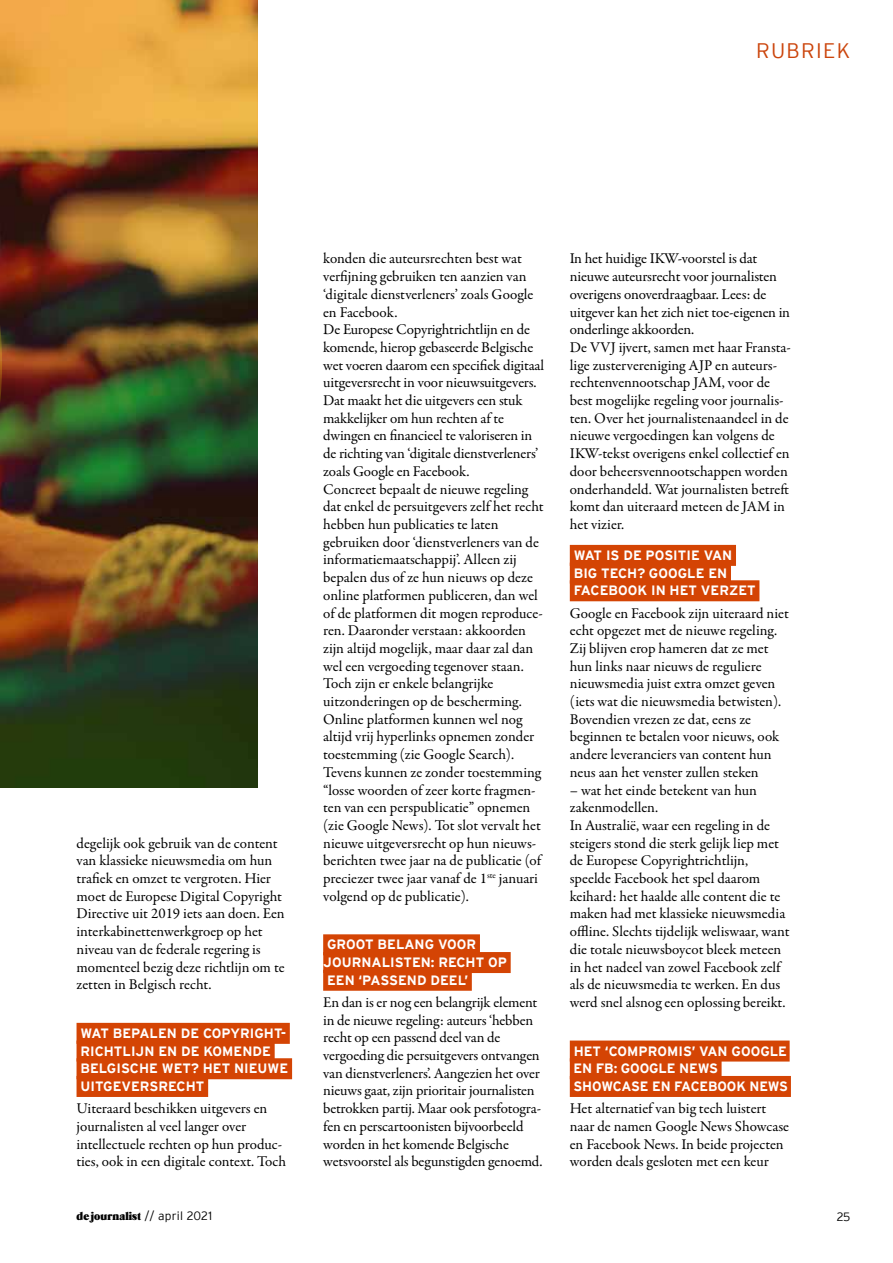
<style>
.page{position:relative;width:893px;height:1263px;background:#fff}
.page>*{position:absolute;margin:0;border:0;box-sizing:border-box;transform-origin:0 0}
.t1{font:300 21px "Interstate";letter-spacing:.065em;color:#cb440b}
.t2{font:15px/17.7px "Garamond Premr Pro";letter-spacing:-.005em;color:#000}
.t3{font:700 13.5px/17.7px "Interstate";letter-spacing:.005em;color:#fff}
.t4{font:12px "Caslon Black SH";letter-spacing:.01em;color:#000}
.t5{font:300 12px "Interstate";color:#000}
.s1{font-family:"Interstate";font-weight:300}
</style>
<div class="page">
<img style="left:0;top:0;width:257px;height:788px">
<svg style="left:0;top:41px;width:2px;height:647px"></svg>
<div style="left:77px;top:1023px;width:213px;height:21px;background:#d44404"></div>
<div style="left:77px;top:1040px;width:198px;height:21px;background:#d44404"></div>
<div style="left:77px;top:1058px;width:215px;height:21px;background:#d44404"></div>
<div style="left:77px;top:1076px;width:131px;height:21px;background:#d44404"></div>
<div style="left:323px;top:934px;width:157px;height:21px;background:#d44404"></div>
<div style="left:323px;top:952px;width:188px;height:21px;background:#d44404"></div>
<div style="left:323px;top:970px;width:149px;height:21px;background:#d44404"></div>
<div style="left:570px;top:545px;width:166px;height:21px;background:#d44404"></div>
<div style="left:570px;top:563px;width:161px;height:21px;background:#d44404"></div>
<div style="left:570px;top:580px;width:189px;height:21px;background:#d44404"></div>
<div style="left:570px;top:1040px;width:220px;height:21px;background:#d44404"></div>
<div style="left:570px;top:1058px;width:152px;height:21px;background:#d44404"></div>
<div style="left:570px;top:1076px;width:221px;height:21px;background:#d44404"></div>
<h1 class="t1" style="left:756px;top:39px;width:96px">RUBRIEK</h1>
<p class="t2" style="left:77px;top:834px;width:210px">degelijk ook gebruik van de content van klassieke nieuwsmedia om hun trafiek en omzet te vergroten. Hier moet de Europese Digital Copyright Directive uit 2019 iets aan doen. Een interkabinettenwerkgroep op het niveau van de federale regering is momenteel bezig deze richtlijn om te zetten in Belgisch recht.</p>
<p class="t3" style="left:80px;top:1024px;width:209px">WAT BEPALEN DE COPYRIGHT-<br>RICHTLIJN EN DE KOMENDE<br>BELGISCHE WET? HET NIEUWE<br>UITGEVERSRECHT</p>
<p class="t2" style="left:77px;top:1100px;width:211px">Uiteraard beschikken uitgevers en journalisten al veel langer over intellectuele rechten op hun produc&shy;ties, ook in een digitale context. Toch</p>
<p class="t2" style="left:323px;top:250px;width:222px">konden die auteursrechten best wat verfijning gebruiken ten aanzien van ‘digitale dienstverleners’ zoals Google en Facebook.<br>De Europese Copyrightrichtlijn en de komende, hierop gebaseerde Belgische wet voeren daarom een specifiek digitaal uitgeversrecht in voor nieuwsuitgevers.<br>Dat maakt het die uitgevers een stuk makkelijker om hun rechten af te dwingen en financieel te valoriseren in de richting van ‘digitale dienstverleners’ zoals Google en Facebook.<br>Concreet bepaalt de nieuwe regeling dat enkel de persuitgevers zelf het recht hebben hun publicaties te laten gebruiken door ‘dienstverleners van de informatiemaatschappij’. Alleen zij bepalen dus of ze hun nieuws op deze online platformen publiceren, dan wel of de platformen dit mogen reproduce&shy;ren. Daaronder verstaan: akkoorden zijn altijd mogelijk, maar daar zal dan wel een vergoeding tegenover staan.<br>Toch zijn er enkele belangrijke uitzonderingen op de bescherming.<br>Online platformen kunnen wel nog altijd vrij hyperlinks opnemen zonder toestemming (zie Google Search).<br>Tevens kunnen ze zonder toestemming “losse woorden of zeer korte fragmen&shy;ten van een perspublicatie” opnemen (zie Google News). Tot slot vervalt het nieuwe uitgeversrecht op hun nieuws&shy;berichten twee jaar na de publicatie (of preciezer twee jaar vanaf de 1<sup>ste</sup> januari volgend op de publicatie).</p>
<p class="t3" style="left:323px;top:936px;width:185px">GROOT BELANG VOOR<br>JOURNALISTEN: RECHT OP<br>EEN ‘PASSEND DEEL’</p>
<p class="t2" style="left:323px;top:994px;width:221px">En dan is er nog een belangrijk element in de nieuwe regeling: auteurs ‘hebben recht op een passend deel van de vergoeding die persuitgevers ontvangen van dienstverleners’. Aangezien het over nieuws gaat, zijn prioritair journalisten betrokken partij. Maar ook persfotogra&shy;fen en perscartoonisten bijvoorbeeld worden in het komende Belgische wetsvoorstel als begunstigden genoemd.</p>
<p class="t2" style="left:570px;top:250px;width:223px">In het huidige IKW-voorstel is dat nieuwe auteursrecht voor journalisten overigens onoverdraagbaar. Lees: de uitgever kan het zich niet toe-eigenen in onderlinge akkoorden.<br>De VVJ ijvert, samen met haar Fransta&shy;lige zustervereniging AJP en auteurs&shy;rechtenvennootschap JAM, voor de best mogelijke regeling voor journalis&shy;ten. Over het journalistenaandeel in de nieuwe vergoedingen kan volgens de IKW-tekst overigens enkel collectief en door beheersvennootschappen worden onderhandeld. Wat journalisten betreft komt dan uiteraard meteen de JAM in het vizier.</p>
<p class="t3" style="left:574px;top:546px;width:184px">WAT IS DE POSITIE VAN<br>BIG TECH? GOOGLE EN<br>FACEBOOK IN HET VERZET</p>
<p class="t2" style="left:570px;top:604px;width:221px">Google en Facebook zijn uiteraard niet echt opgezet met de nieuwe regeling.<br>Zij blijven erop hameren dat ze met hun links naar nieuws de reguliere nieuwsmedia juist extra omzet geven (iets wat die nieuwsmedia betwisten).<br>Bovendien vrezen ze dat, eens ze beginnen te betalen voor nieuws, ook andere leveranciers van content hun neus aan het venster zullen steken</p>
<p class="t2" style="left:570px;top:781px;width:221px">– wat het einde betekent van hun zakenmodellen.<br>In Australië, waar een regeling in de steigers stond die sterk gelijk liep met de Europese Copyrightrichtlijn, speelde Facebook het spel daarom keihard: het haalde alle content die te maken had met klassieke nieuwsmedia offline. Slechts tijdelijk weliswaar, want die totale nieuwsboycot bleek meteen in het nadeel van zowel Facebook zelf als de nieuwsmedia te werken. En dus werd snel alsnog een oplossing bereikt.</p>
<p class="t3" style="left:574px;top:1042px;width:216px">HET ‘COMPROMIS’ VAN GOOGLE<br>EN FB: GOOGLE NEWS<br>SHOWCASE EN FACEBOOK NEWS</p>
<p class="t2" style="left:570px;top:1100px;width:221px">Het alternatief van big tech luistert naar de namen Google News Showcase en Facebook News. In beide projecten worden deals gesloten met een keur</p>
<p class="t4" style="left:77px;top:1210px;width:137px">de journalist <span class="s1">// april 2021</span></p>
<p class="t5" style="left:837px;top:1210px;width:15px">25</p>
</div>
